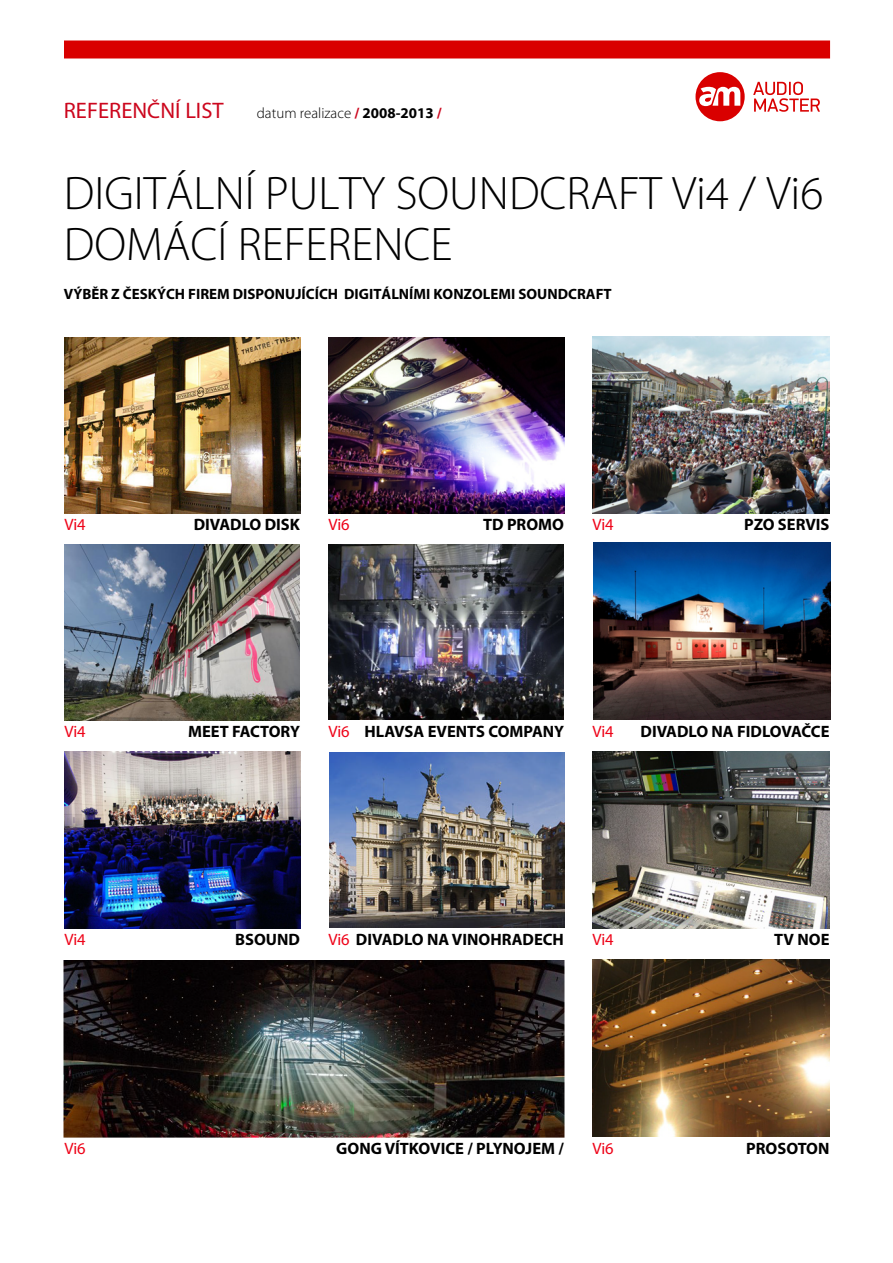
<style>
.page{position:relative;width:893px;height:1263px;background:#fff}
.page>*{position:absolute;margin:0;border:0;box-sizing:border-box;transform-origin:0 0}
.t1{font:300 47.25px/51.8px "Myriad Pro";color:#000}
.t2{font:22.5px "Myriad Pro";color:#cc071e}
.t3{font:700 16.5px "Myriad Pro";color:#000}
.t4{font:16.5px "Myriad Pro";letter-spacing:-.01em;color:#ee0318}
.t5{font:700 15px "Myriad Pro";color:#000}
.t6{font:300 15px "Myriad Pro";color:#000}
.s1{font-weight:700;color:#cc071e}
.s2{font-weight:700}
.s3{font-weight:400;color:#ee0318}
</style>
<div class="page">
<img style="left:64px;top:337px;width:237px;height:177px">
<img style="left:329px;top:752px;width:235px;height:176px">
<img style="left:593px;top:543px;width:237px;height:177px">
<img style="left:328px;top:544px;width:236px;height:176px">
<img style="left:64px;top:545px;width:236px;height:175px">
<img style="left:592px;top:751px;width:238px;height:177px">
<img style="left:64px;top:960px;width:500px;height:178px">
<img style="left:592px;top:337px;width:237px;height:177px">
<img style="left:64px;top:752px;width:237px;height:176px">
<img style="left:328px;top:337px;width:237px;height:177px">
<img style="left:592px;top:960px;width:238px;height:177px">
<div style="left:64px;top:41px;width:766px;height:18px;background:#d90000"></div>
<svg style="left:696px;top:72px;width:49px;height:49px"></svg>
<svg style="left:753px;top:82px;width:67px;height:30px"></svg>
<h2 class="t2" style="left:64px;top:98px;width:161px">REFERENČNÍ LIST</h2>
<p class="t6" style="left:257px;top:105px;width:186px">datum realizace <span class="s1">/</span> <span class="s2">2008-2013</span> <span class="s1">/</span></p>
<h1 class="t1" style="left:64px;top:168px;width:761px">DIGITÁLNÍ PULTY SOUNDCRAFT Vi4 / Vi6<br>DOMÁCÍ REFERENCE</h1>
<p class="t5" style="left:64px;top:286px;width:549px">VÝBĚR Z ČESKÝCH FIREM DISPONUJÍCÍCH DIGITÁLNÍMI KONZOLEMI SOUNDCRAFT</p>
<p class="t4" style="left:64px;top:516px;width:23px">Vi4</p>
<p class="t3" style="left:194px;top:515px;width:108px">DIVADLO DISK</p>
<p class="t4" style="left:328px;top:516px;width:23px">Vi6</p>
<p class="t3" style="left:483px;top:515px;width:82px">TD PROMO</p>
<p class="t4" style="left:592px;top:516px;width:23px">Vi4</p>
<p class="t3" style="left:744px;top:515px;width:87px">PZO SERVIS</p>
<p class="t4" style="left:64px;top:723px;width:23px">Vi4</p>
<p class="t3" style="left:188px;top:722px;width:113px">MEET FACTORY</p>
<p class="t3" style="left:328px;top:722px;width:237px"><span class="s3">Vi6</span> HLAVSA EVENTS COMPANY</p>
<p class="t4" style="left:592px;top:723px;width:23px">Vi4</p>
<p class="t3" style="left:641px;top:722px;width:190px">DIVADLO NA FIDLOVAČCE</p>
<p class="t4" style="left:64px;top:931px;width:23px">Vi4</p>
<p class="t3" style="left:235px;top:930px;width:66px">BSOUND</p>
<p class="t3" style="left:328px;top:930px;width:237px"><span class="s3">Vi6</span> DIVADLO NA VINOHRADECH</p>
<p class="t4" style="left:592px;top:931px;width:23px">Vi4</p>
<p class="t3" style="left:774px;top:930px;width:57px">TV NOE</p>
<p class="t4" style="left:64px;top:1140px;width:23px">Vi6</p>
<p class="t3" style="left:336px;top:1139px;width:229px">GONG VÍTKOVICE / PLYNOJEM /</p>
<p class="t4" style="left:592px;top:1140px;width:23px">Vi6</p>
<p class="t3" style="left:746px;top:1139px;width:85px">PROSOTON</p>
</div>
